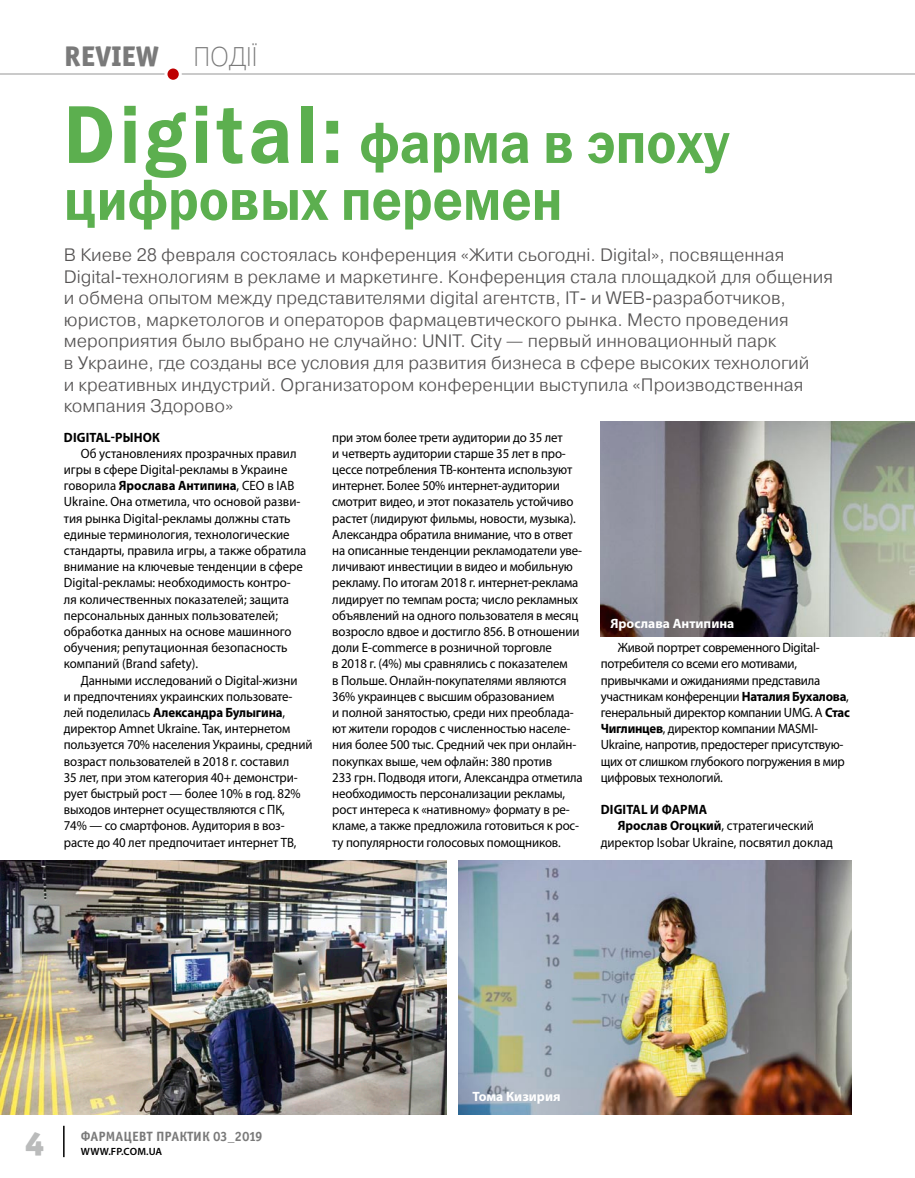
<style>
.page{position:relative;width:915px;height:1178px;background:#fff}
.page>*{position:absolute;margin:0;border:0;box-sizing:border-box;transform-origin:0 0}
.t1{font:58.5px/57px "Franklin Gothic Demi ITC";color:#5caf4f;scale:.9 1}
.t2{font:33px "Officina Serif Black ITC";color:#babbbb}
.t3{font:28.5px "Officina Sans Extra Bold ITC";letter-spacing:.01em;color:#7a7a7a}
.t4{font:300 18px/21.6px "Pragmatica";color:#565454}
.t5{font:13.5px/16.2px "Myriad Pro";letter-spacing:-.01em;color:#000;scale:.95 1}
.t6{font:700 13.5px "Myriad Pro";color:#fff}
.t7{font:700 13.5px "Myriad Pro";letter-spacing:.01em;color:#000;scale:.95 1}
.t8{font:13.5px "Officina Sans Bold ITC";letter-spacing:.01em;color:#7a7a7a}
.t9{font:600 10.5px "Myriad Pro";letter-spacing:.02em;color:#000}
.s1{font-family:"Pragmatica Light C";font-size:27px}
.s2{font-size:82.5px}
.s3{font-weight:700}
</style>
<div class="page">
<img style="left:600px;top:421px;width:314px;height:216px">
<img style="left:458px;top:860px;width:392px;height:254px">
<img style="left:0;top:860px;width:446px;height:254px">
<hr style="left:63px;top:1126px;width:2px;height:31px;background:#000">
<hr style="left:0;top:73px;width:914px;height:2px;background:#b9b9b9">
<svg style="left:166px;top:67px;width:14px;height:14px"></svg>
<div style="left:164px;top:65px;width:18px;height:18px;border:3px solid #fff;border-radius:50%"></div>
<h3 class="t3" style="left:64px;top:38px;width:194px">REVIEW <span class="s1">Події</span></h3>
<h1 class="t1" style="left:64px;top:116px;width:741px"><span class="s2">Digital:</span> фарма в эпоху цифровых перемен</h1>
<p class="t4" style="left:64px;top:244px;width:770px">В Киеве 28 февраля состоялась конференция «Жити сьогодні. Digital», посвященная Digital-технологиям в рекламе и маркетинге. Конференция стала площадкой для общения и обмена опытом между представителями digital агентств, IT- и WEB-разработчиков, юристов, маркетологов и операторов фармацевтического рынка. Место проведения мероприятия было выбрано не случайно: UNIT. City — первый инновационный парк<br>в Украине, где созданы все условия для развития бизнеса в сфере высоких технологий<br>и креативных индустрий. Организатором конференции выступила «Производственная компания Здорово»</p>
<p class="t7" style="left:64px;top:428px;width:102px">Digital-рынок</p>
<p class="t5" style="left:64px;top:445px;width:257px;text-indent:17px">Об установлениях прозрачных правил игры в сфере Digital-рекламы в Украине говорила <span class="s3">Ярослава Антипина</span>, CEO в IAB Ukraine. Она отметила, что основой разви&shy;тия рынка Digital-рекламы должны стать единые терминология, технологические стандарты, правила игры, а также обратила внимание на ключевые тенденции в сфере Digital-рекламы: необходимость контро-<br>ля количественных показателей; защита персональных данных пользователей; обработка данных на основе машинного обучения; репутационная безопасность компаний (Brand safety).</p>
<p class="t5" style="left:64px;top:672px;width:263px;text-indent:17px">Данными исследований о Digital-жизни<br>и предпочтениях украинских пользовате&shy;лей поделилась <span class="s3">Александра Булыгина</span>, директор Amnet Ukraine. Так, интернетом пользуется 70% населения Украины, средний возраст пользователей в 2018 г. составил<br>35 лет, при этом категория 40+ демонстри&shy;рует быстрый рост — более 10% в год. 82% выходов интернет осуществляются с ПК,<br>74% — со смартфонов. Аудитория в воз&shy;расте до 40 лет предпочитает интернет ТВ,</p>
<p class="t5" style="left:332px;top:429px;width:265px">при этом более трети аудитории до 35 лет<br>и четверть аудитории старше 35 лет в про&shy;цессе потребления ТВ-контента используют интернет. Более 50% интернет-аудитории смотрит видео, и этот показатель устойчиво растет (лидируют фильмы, новости, музыка).<br>Александра обратила внимание, что в ответ на описанные тенденции рекламодатели уве&shy;личивают инвестиции в видео и мобильную рекламу. По итогам 2018 г. интернет-реклама лидирует по темпам роста; число рекламных объявлений на одного пользователя в месяц возросло вдвое и достигло 856. В отношении доли E-commerce в розничной торговле<br>в 2018 г. (4%) мы сравнялись с показателем<br>в Польше. Онлайн-покупателями являются 36% украинцев с высшим образованием<br>и полной занятостью, среди них преоблада&shy;ют жители городов с численностью населе&shy;ния более 500 тыс. Средний чек при онлайн&shy;покупках выше, чем офлайн: 380 против<br>233 грн. Подводя итоги, Александра отметила необходимость персонализации рекламы, рост интереса к «нативному» формату в ре&shy;кламе, а также предложила готовиться к рос&shy;ту популярности голосовых помощников.</p>
<p class="t6" style="left:610px;top:615px;width:125px">Ярослава Антипина</p>
<p class="t5" style="left:600px;top:639px;width:264px;text-indent:17px">Живой портрет современного Digital&shy;потребителя со всеми его мотивами, привычками и ожиданиями представила участникам конференции <span class="s3">Наталия Бухалова</span>, генеральный директор компании UMG. А <span class="s3">Стас Чиглинцев</span>, директор компании MASMI-Ukraine, напротив, предостерег присутствую&shy;щих от слишком глубокого погружения в мир цифровых технологий.</p>
<p class="t7" style="left:600px;top:801px;width:113px">Digital и фарма</p>
<p class="t5" style="left:617px;top:817px;width:208px"><span class="s3">Ярослав Огоцкий</span>, стратегический</p>
<p class="t5" style="left:600px;top:834px;width:246px">директор Isobar Ukraine, посвятил доклад</p>
<h2 class="t2" style="left:25px;top:1122px;width:20px">4</h2>
<p class="t8" style="left:81px;top:1128px;width:183px">Фармацевт Практик 03_2019</p>
<p class="t9" style="left:81px;top:1144px;width:83px">WWW.FP.COM.UA</p>
<p class="t6" style="left:472px;top:1088px;width:89px">Тома Кизирия</p>
</div>
